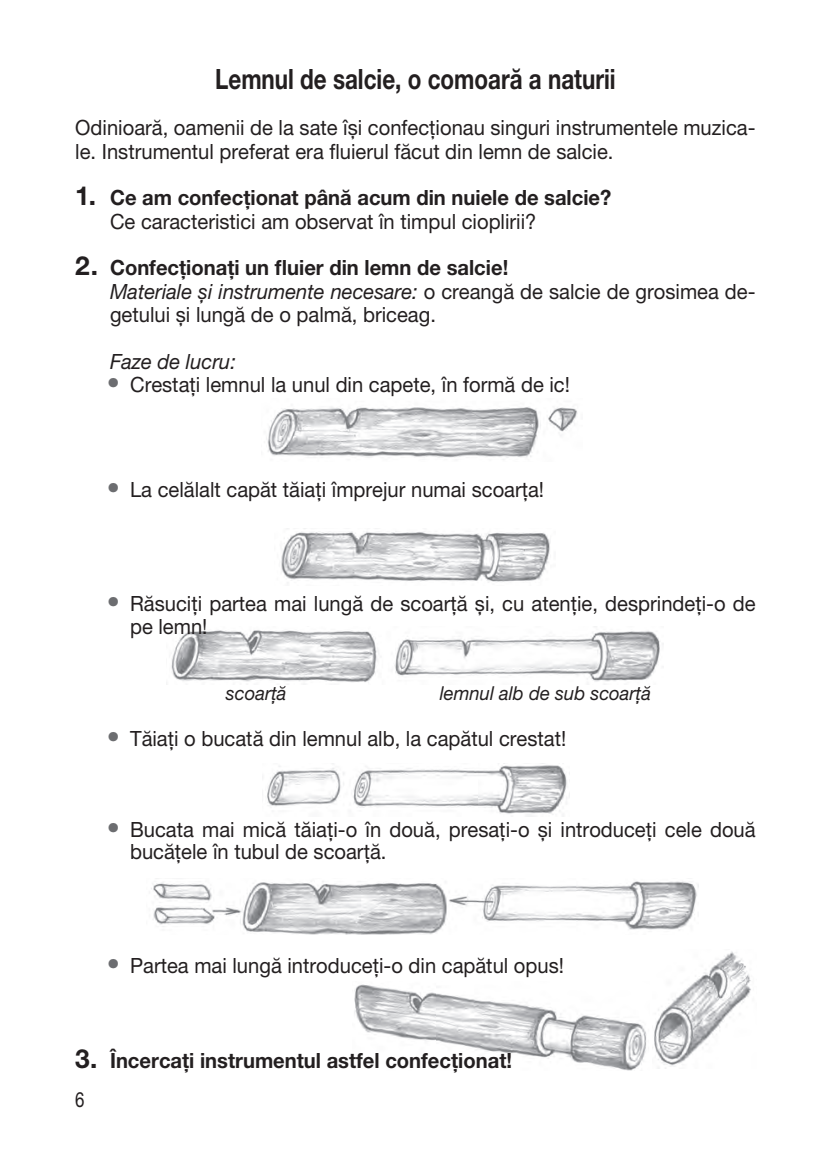
<style>
.page{position:relative;width:823px;height:1166px;background:#fff}
.page>*{position:absolute;margin:0;border:0;box-sizing:border-box;transform-origin:0 0}
.t1{font:700 28px "Helvetica Neue LT Pro";color:#231f20;scale:.8 1}
.t2{font:21px/23.3px "Helvetica Neue LT Pro";color:#231f20;scale:.96 1}
.t3{font:700 21px "Helvetica Neue LT Pro";color:#231f20;scale:.96 1}
.t4{font:italic 21px "Helvetica Neue LT Pro";color:#231f20;scale:.96 1}
.t5{font:21px "Helvetica Neue LT Pro";color:#231f20;scale:.8 1}
.t6{font:italic 19.25px "Helvetica Neue LT Pro";color:#231f20;scale:.96 1}
.s1{font-weight:700;font-size:26.25px}
.s2{font-weight:700}
.s3{font-style:italic}
.s4{font-weight:700;font-size:26.25px;color:#6c6d70}
.s5{font-size:26.25px}
</style>
<div class="page">
<img style="left:266px;top:407px;width:312px;height:53px">
<img style="left:281px;top:528px;width:270px;height:55px">
<img style="left:171px;top:626px;width:492px;height:56px">
<img style="left:267px;top:763px;width:300px;height:53px">
<img style="left:151px;top:878px;width:546px;height:56px">
<img style="left:354px;top:984px;width:292px;height:86px">
<img style="left:654px;top:951px;width:97px;height:117px">
<h1 class="t1" style="left:215px;top:61px;width:502px">Lemnul de salcie, o comoară a naturii</h1>
<p class="t2" style="left:75px;top:116px;width:709px">Odinioară, oamenii de la sate îşi confecţionau singuri instrumentele muzica&shy;le. Instrumentul preferat era fluierul făcut din lemn de salcie.</p>
<p class="t2" style="left:110px;top:186px;width:523px;text-indent:-35px"><span class="s1">1.</span> <span class="s2">Ce am confecţionat până acum din nuiele de salcie?<br></span>Ce caracteristici am observat în timpul cioplirii?</p>
<p class="t2" style="left:110px;top:256px;width:673px;text-indent:-35px"><span class="s1">2.</span> <span class="s2">Confecţionaţi un fluier din lemn de salcie!<br></span><span class="s3">Materiale şi instrumente necesare:</span> o creangă de salcie de grosimea de&shy;getului şi lungă de o palmă, briceag.</p>
<p class="t4" style="left:110px;top:348px;width:133px">Faze de lucru:</p>
<p class="t2" style="left:107px;top:372px;width:484px"><span class="s4">•</span> Crestaţi lemnul la unul din capete, în formă de ic!</p>
<p class="t2" style="left:107px;top:477px;width:457px"><span class="s4">•</span> La celălalt capăt tăiaţi împrejur numai scoarţa!</p>
<p class="t2" style="left:130px;top:591px;width:653px;line-height:22.8px;text-indent:-23px"><span class="s4">•</span> Răsuciţi partea mai lungă de scoarţă şi, cu atenţie, desprindeţi-o de pe lemn!</p>
<p class="t6" style="left:226px;top:681px;width:65px">scoarţă</p>
<p class="t6" style="left:439px;top:681px;width:222px">lemnul alb de sub scoarţă</p>
<p class="t2" style="left:107px;top:726px;width:480px"><span class="s4">•</span> Tăiaţi o bucată din lemnul alb, la capătul crestat!</p>
<p class="t2" style="left:130px;top:817px;width:653px;line-height:22.8px;text-indent:-23px"><span class="s4">•</span> Bucata mai mică tăiaţi-o în două, presaţi-o şi introduceţi cele două bucăţele în tubul de scoarţă.</p>
<p class="t2" style="left:107px;top:953px;width:477px"><span class="s4">•</span> Partea mai lungă introduceţi-o din capătul opus!</p>
<p class="t3" style="left:75px;top:1047px;width:456px"><span class="s5">3.</span> Încercaţi instrumentul astfel confecţionat!</p>
<p class="t5" style="left:75px;top:1086px;width:13px">6</p>
</div>
